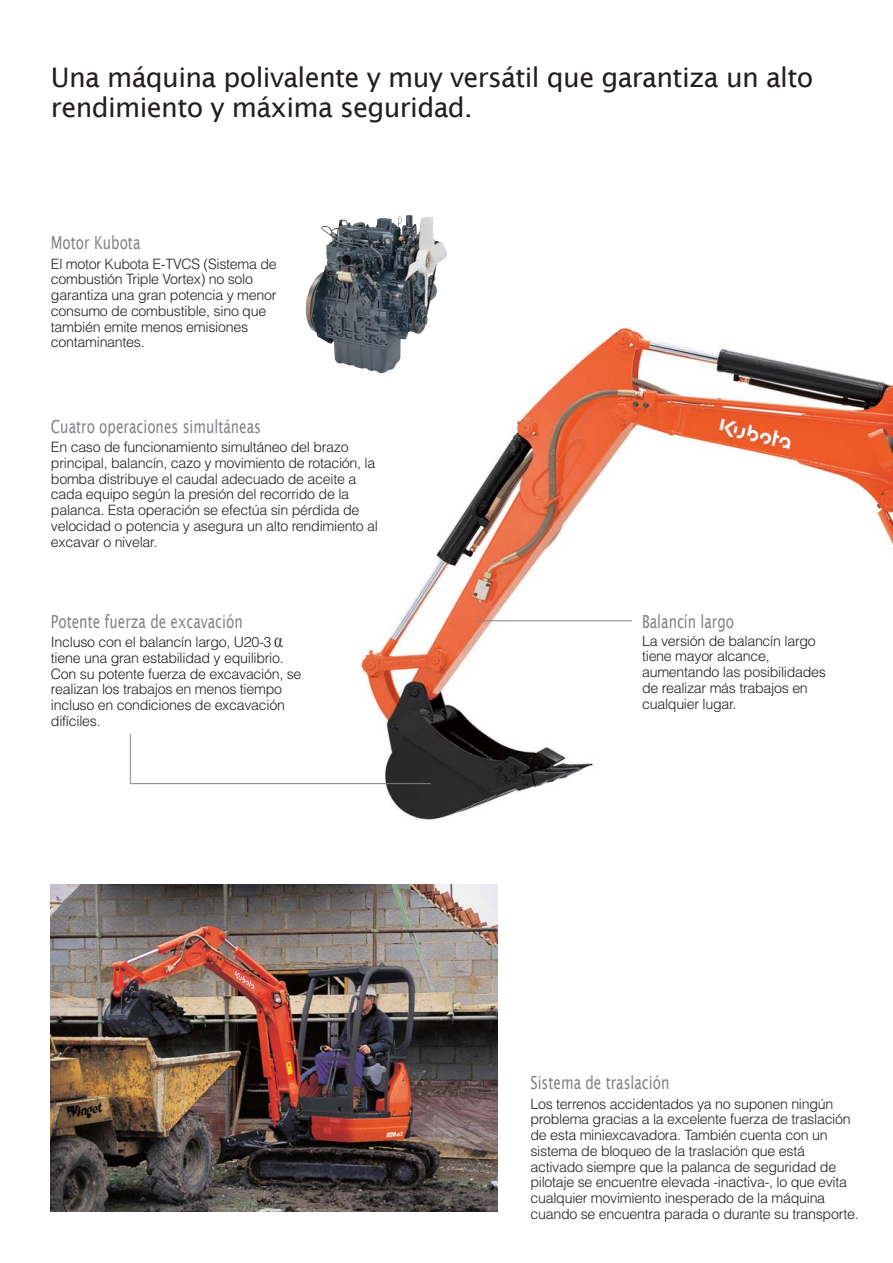
<style>
.page{position:relative;width:893px;height:1263px;background:#fff}
.page>*{position:absolute;margin:0;border:0;box-sizing:border-box;transform-origin:0 0}
.t1{font:27px/30px "Lucida Sans";letter-spacing:-.025em;color:#231f20}
.t2{font:18px "Lucida Sans";color:#808285;scale:.75 1}
.t3{font:300 14.25px/15.8px "Helvetica";letter-spacing:-.02em;color:#231f20}
</style>
<div class="page">
<img style="left:355px;top:327px;width:538px;height:687px">
<hr style="left:130px;top:734px;width:1px;height:50px;background:#808285">
<hr style="left:130px;top:783px;width:301px;height:1px;background:#808285">
<hr style="left:475px;top:620px;width:157px;height:1px;background:#808285">
<img style="left:306px;top:216px;width:124px;height:158px">
<img style="left:51px;top:884px;width:446px;height:328px">
<h1 class="t1" style="left:51px;top:62px;width:764px">Una máquina polivalente y muy versátil que garantiza un alto rendimiento y máxima seguridad.</h1>
<p class="t2" style="left:51px;top:232px;width:121px">Motor Kubota</p>
<p class="t3" style="left:51px;top:257px;width:227px">El motor Kubota E-TVCS (Sistema de combustión Triple Vortex) no solo garantiza una gran potencia y menor consumo de combustible, sino que también emite menos emisiones contaminantes.</p>
<p class="t2" style="left:51px;top:416px;width:282px">Cuatro operaciones simultáneas</p>
<p class="t3" style="left:51px;top:441px;width:329px">En caso de funcionamiento simultáneo del brazo principal, balancín, cazo y movimiento de rotación, la bomba distribuye el caudal adecuado de aceite a cada equipo según la presión del recorrido de la palanca. Esta operación se efectúa sin pérdida de velocidad o potencia y asegura un alto rendimiento al excavar o nivelar.</p>
<p class="t2" style="left:51px;top:610px;width:257px">Potente fuerza de excavación</p>
<p class="t3" style="left:51px;top:636px;width:252px">Incluso con el balancín largo, U20-3 tiene una gran estabilidad y equilibrio.<br>Con su potente fuerza de excavación, se realizan los trabajos en menos tiempo incluso en condiciones de excavación difíciles.</p>
<p class="t2" style="left:642px;top:610px;width:124px">Balancín largo</p>
<p class="t3" style="left:642px;top:634px;width:185px">La versión de balancín largo tiene mayor alcance, aumentando las posibilidades de realizar más trabajos en cualquier lugar.</p>
<p class="t2" style="left:530px;top:1072px;width:187px">Sistema de traslación</p>
<p class="t3" style="left:530px;top:1097px;width:330px">Los terrenos accidentados ya no suponen ningún problema gracias a la excelente fuerza de traslación de esta miniexcavadora. También cuenta con un sistema de bloqueo de la traslación que está activado siempre que la palanca de seguridad de pilotaje se encuentre elevada -inactiva-, lo que evita cualquier movimiento inesperado de la máquina cuando se encuentra parada o durante su transporte.</p>
</div>
